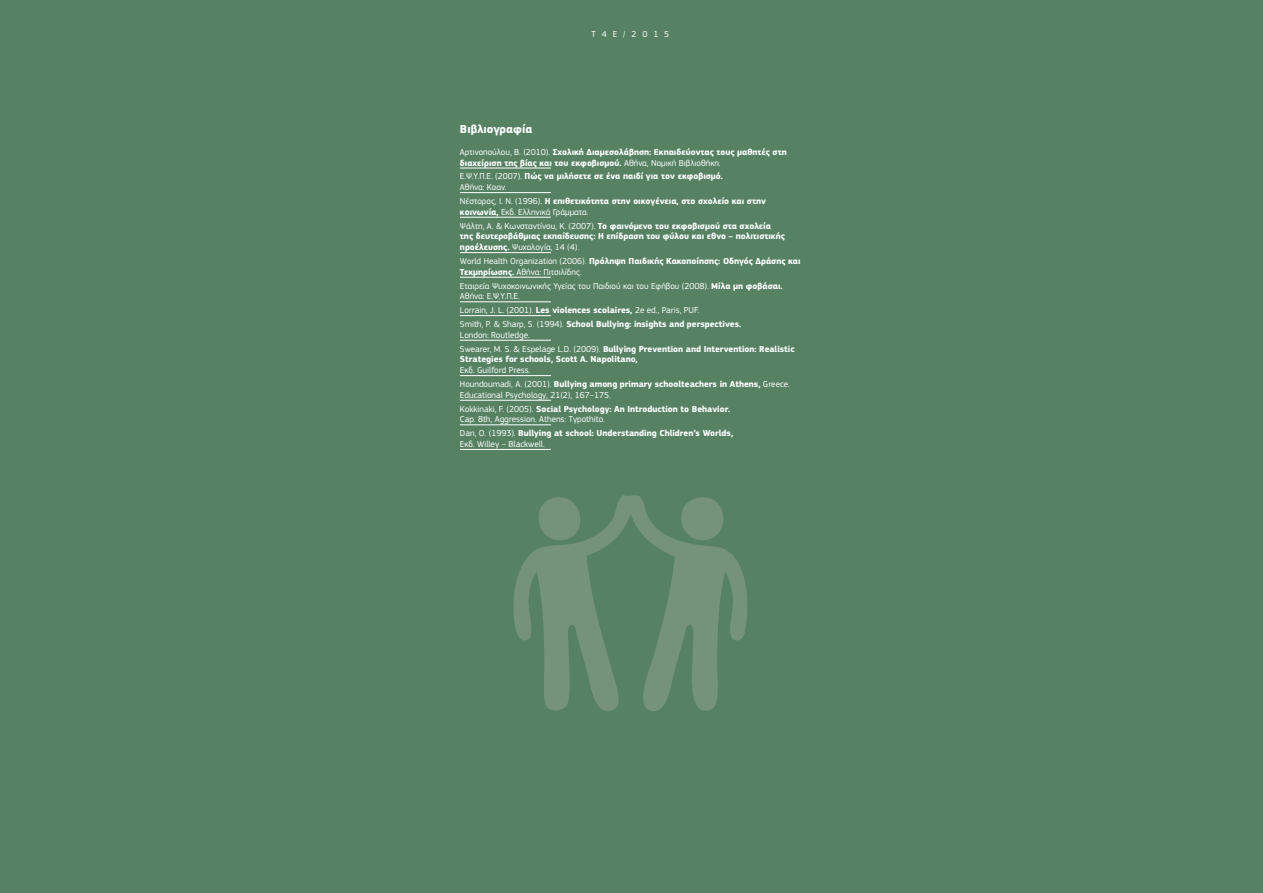
<style>
.page{position:relative;width:1263px;height:893px;background:#568263}
.page>*{position:absolute;margin:0;border:0;box-sizing:border-box;transform-origin:0 0}
.t1{font:700 12px "EC Square Sans Pro";color:#fff}
.t2{font:700 9px/10.8px "EC Square Sans Pro";color:#fff}
.t3{font:9px/13.8px "EC Square Sans Pro";color:#fff}
.s1{font-weight:400}
.s2{font-weight:700}
</style>
<div class="page">
<svg style="left:513px;top:495px;width:235px;height:216px"></svg>
<svg style="left:528px;top:495px;width:63px;height:50px"></svg>
<svg style="left:671px;top:495px;width:60px;height:49px"></svg>
<hr style="left:460px;top:168px;width:91px;height:1px;background:#fff">
<hr style="left:460px;top:192px;width:91px;height:1px;background:#fff">
<hr style="left:460px;top:217px;width:91px;height:1px;background:#fff">
<hr style="left:460px;top:252px;width:91px;height:1px;background:#fff">
<hr style="left:460px;top:277px;width:91px;height:1px;background:#fff">
<hr style="left:460px;top:302px;width:91px;height:1px;background:#fff">
<hr style="left:460px;top:315px;width:91px;height:1px;background:#fff">
<hr style="left:460px;top:340px;width:91px;height:1px;background:#fff">
<hr style="left:460px;top:375px;width:91px;height:1px;background:#fff">
<hr style="left:460px;top:400px;width:91px;height:1px;background:#fff">
<hr style="left:460px;top:425px;width:91px;height:1px;background:#fff">
<hr style="left:460px;top:449px;width:91px;height:1px;background:#fff">
<p class="t3" style="left:591px;top:27px;width:79px">T4E/2015</p>
<h1 class="t1" style="left:460px;top:122px;width:74px">Βιβλιογραφία</h1>
<p class="t2" style="left:460px;top:147px;width:328px"><span class="s1">Αρτινοπούλου, Β. (2010).</span> Σχολική Διαμεσολάβηση: Εκπαιδεύοντας τους μαθητές στη διαχείριση της βίας και του εκφοβισμού. <span class="s1">Αθήνα, Νομική Βιβλιοθήκη.</span></p>
<p class="t2" style="left:460px;top:171px;width:264px"><span class="s1">Ε.Ψ.Υ.Π.Ε. (2007).</span> Πώς να μιλήσετε σε ένα παιδί για τον εκφοβισμό.<br><span class="s1">Αθήνα: Koαν.</span></p>
<p class="t2" style="left:460px;top:196px;width:307px"><span class="s1">Νέστορος, Ι. Ν. (1996).</span> Η επιθετικότητα στην οικογένεια, στο σχολείο και στην κοινωνία, <span class="s1">Εκδ. Ελληνικά Γράμματα.</span></p>
<p class="t2" style="left:460px;top:220px;width:326px"><span class="s1">Ψάλτη, Α. &amp; Κωνσταντίνου, Κ. (2007).</span> Το φαινόμενο του εκφοβισμού στα σχολεία της δευτεροβάθμιας εκπαίδευσης: Η επίδραση του φύλου και εθνο – πολιτιστικής προέλευσης. <span class="s1">Ψυχολογία, 14 (4).</span></p>
<p class="t2" style="left:460px;top:256px;width:342px"><span class="s1">World Health Organization (2006).</span> Πρόληψη Παιδικής Κακοποίησης: Οδηγός Δράσης και<br>Τεκμηρίωσης. <span class="s1">Αθήνα: Πιτσιλίδης.</span></p>
<p class="t3" style="left:460px;top:280px;width:324px;line-height:10.8px">Εταιρεία Ψυχοκοινωνικής Υγείας του Παιδιού και του Εφήβου (2008). <span class="s2">Μίλα μη φοβάσαι.<br></span>Αθήνα: Ε.Ψ.Υ.Π.Ε.</p>
<p class="t2" style="left:460px;top:304px;width:283px;line-height:13.8px"><span class="s1">Lorrain, J. L. (2001).</span> Les violences scolaires, <span class="s1">2e ed., Paris, PUF.<br>Smith, P. &amp; Sharp, S. (1994).</span> School Bullying: insights and perspectives.</p>
<p class="t3" style="left:460px;top:328px;width:336px">London: Routledge.<br>Swearer, M. S. &amp; Espelage L.D. (2009). <span class="s2">Bullying Prevention and Intervention: Realistic</span></p>
<p class="t2" style="left:460px;top:354px;width:179px">Strategies for schools, Scott A. Napolitano,</p>
<p class="t3" style="left:460px;top:363px;width:331px">Εκδ. Guilford Press.<br>Houndoumadi, A. (2001). <span class="s2">Bullying among primary schoolteachers in Athens,</span> Greece.</p>
<p class="t3" style="left:460px;top:388px;width:272px">Educational Psychology, 21(2), 167–175.<br>Kokkinaki, F. (2005). <span class="s2">Social Psychology: An Introduction to Behavior.</span></p>
<p class="t3" style="left:460px;top:413px;width:275px">Cap. 8th, Aggression. Athens: Typothito.<br>Dan, O. (1993). <span class="s2">Bullying at school: Understanding Chlidren’s Worlds,</span></p>
<p class="t3" style="left:460px;top:437px;width:86px">Εκδ. Willey – Blackwell.</p>
</div>
